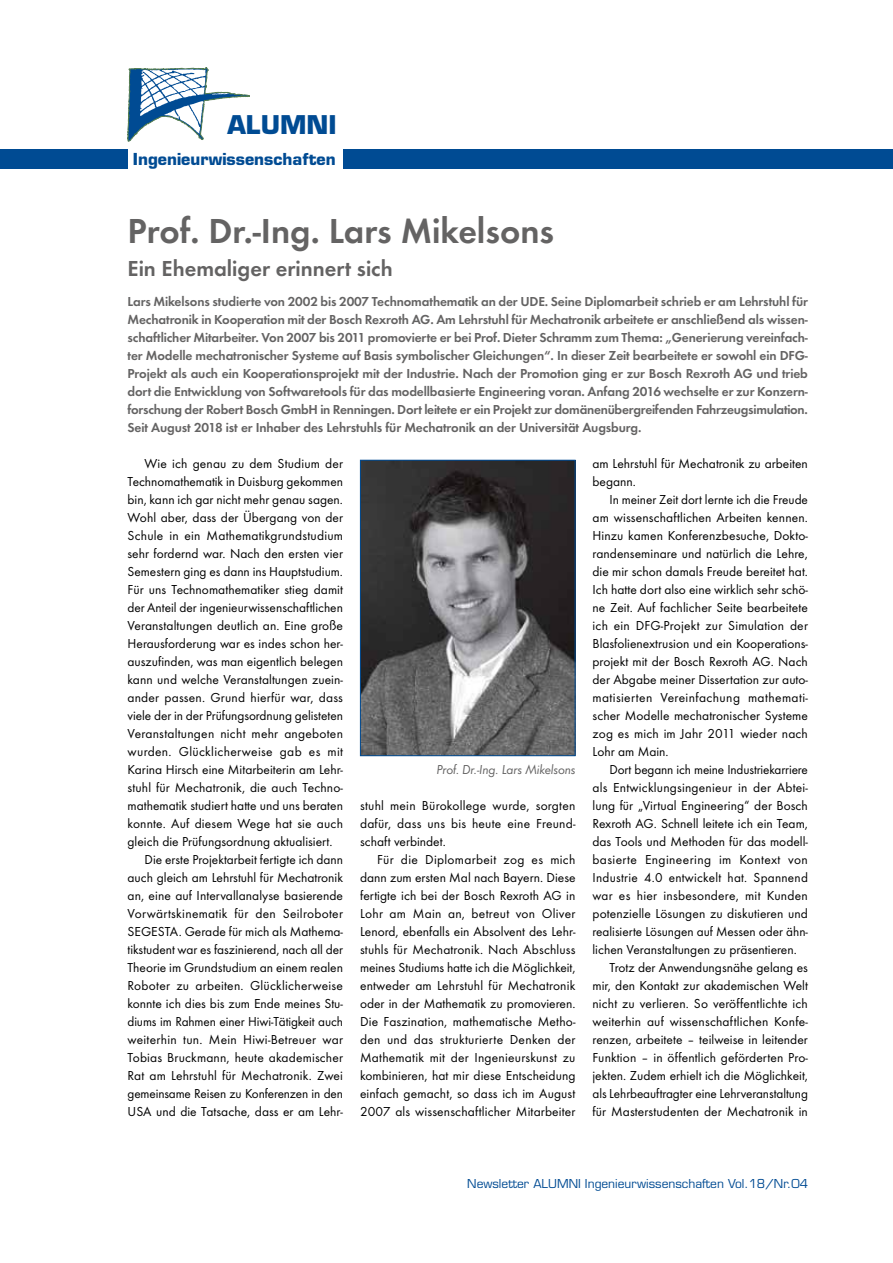
<style>
.page{position:relative;width:893px;height:1263px;background:#fff}
.page>*{position:absolute;margin:0;border:0;box-sizing:border-box;transform-origin:0 0}
.t1{font:36px "Futura T Dem";color:#646363}
.t2{font:700 25.2px "Eurostile";color:#004b93}
.t3{font:22.5px "Futura T Dem";color:#646363}
.t4{font:700 16.05px "Eurostile";color:#004b93}
.t5{font:13.5px/18px "Futura T Boo";letter-spacing:.005em;color:#000}
.t6{font:13.5px/18px "Futura T Dem";letter-spacing:-.01em;color:#646363;text-align:justify}
.t7{font:13.5px "Futura T Boo";letter-spacing:.025em;color:#000}
.t8{font:13.5px "Futura T Boo";letter-spacing:.03em;color:#000}
.t9{font:13.5px "Futura T Boo Obl";letter-spacing:-.015em;color:#646363}
.t10{font:12px "Eurostile";color:#004b93}
</style>
<div class="page">
<svg style="left:128px;top:67px;width:122px;height:74px"></svg>
<div style="left:343px;top:149px;width:550px;height:20px;background:#004b93"></div>
<div style="left:0;top:149px;width:128px;height:20px;background:#004b93"></div>
<img style="left:362px;top:462px;width:211px;height:292px">
<div style="left:360px;top:460px;width:215px;height:296px;border:1px solid #004b93"></div>
<h2 class="t2" style="left:227px;top:109px;width:111px">ALUMNI</h2>
<p class="t4" style="left:133px;top:149px;width:204px">Ingenieurwissenschaften</p>
<h1 class="t1" style="left:128px;top:210px;width:428px">Prof. Dr.-Ing. Lars Mikelsons</h1>
<h3 class="t3" style="left:128px;top:255px;width:267px">Ein Ehemaliger erinnert sich</h3>
<p class="t6" style="left:128px;top:292px;width:682px">Lars Mikelsons studierte von 2002 bis 2007 Technomathematik an der UDE. Seine Diplomarbeit schrieb er am Lehrstuhl für Mechatronik in Kooperation mit der Bosch Rexroth AG. Am Lehrstuhl für Mechatronik arbeitete er anschließend als wissen&shy;schaftlicher Mitarbeiter. Von 2007 bis 2011 promovierte er bei Prof. Dieter Schramm zum Thema: „Generierung vereinfach&shy;ter Modelle mechatronischer Systeme auf Basis symbolischer Gleichungen“. In dieser Zeit bearbeitete er sowohl ein DFG-Projekt als auch ein Kooperationsprojekt mit der Industrie. Nach der Promotion ging er zur Bosch Rexroth AG und trieb dort die Entwicklung von Softwaretools für das modellbasierte Engineering voran. Anfang 2016 wechselte er zur Konzern&shy;forschung der Robert Bosch GmbH in Renningen. Dort leitete er ein Projekt zur domänenübergreifenden Fahrzeugsimulation.<br>Seit August 2018 ist er Inhaber des Lehrstuhls für Mechatronik an der Universität Augsburg.</p>
<p class="t5" style="left:145px;top:455px;width:200px">Wie ich genau zu dem Studium der</p>
<p class="t5" style="left:128px;top:473px;width:217px">Technomathematik in Duisburg gekommen</p>
<p class="t5" style="left:128px;top:491px;width:215px">bin, kann ich gar nicht mehr genau sagen.</p>
<p class="t5" style="left:128px;top:509px;width:217px">Wohl aber, dass der Übergang von der</p>
<p class="t5" style="left:128px;top:527px;width:217px">Schule in ein Mathematikgrundstudium</p>
<p class="t5" style="left:128px;top:545px;width:217px">sehr fordernd war. Nach den ersten vier</p>
<p class="t5" style="left:128px;top:563px;width:215px">Semestern ging es dann ins Hauptstudium.</p>
<p class="t5" style="left:128px;top:581px;width:217px">Für uns Technomathematiker stieg damit</p>
<p class="t5" style="left:128px;top:599px;width:217px">der Anteil der ingenieurwissenschaftlichen</p>
<p class="t5" style="left:128px;top:617px;width:217px">Veranstaltungen deutlich an. Eine große</p>
<p class="t5" style="left:128px;top:635px;width:217px">Herausforderung war es indes schon her-</p>
<p class="t5" style="left:128px;top:653px;width:217px">auszufinden, was man eigentlich belegen</p>
<p class="t5" style="left:128px;top:671px;width:217px">kann und welche Veranstaltungen zuein-</p>
<p class="t5" style="left:128px;top:689px;width:217px">ander passen. Grund hierfür war, dass</p>
<p class="t5" style="left:128px;top:707px;width:217px">viele der in der Prüfungsordnung gelisteten</p>
<p class="t5" style="left:128px;top:725px;width:217px">Veranstaltungen nicht mehr angeboten</p>
<p class="t7" style="left:128px;top:744px;width:217px">wurden. Glücklicherweise gab es mit</p>
<p class="t5" style="left:128px;top:761px;width:217px">Karina Hirsch eine Mitarbeiterin am Lehr-</p>
<p class="t5" style="left:128px;top:779px;width:217px">stuhl für Mechatronik, die auch Techno-</p>
<p class="t5" style="left:128px;top:797px;width:217px">mathematik studiert hatte und uns beraten</p>
<p class="t5" style="left:128px;top:815px;width:217px">konnte. Auf diesem Wege hat sie auch</p>
<p class="t5" style="left:128px;top:833px;width:204px">gleich die Prüfungsordnung aktualisiert.</p>
<p class="t5" style="left:145px;top:851px;width:200px">Die erste Projektarbeit fertigte ich dann</p>
<p class="t5" style="left:128px;top:869px;width:217px">auch gleich am Lehrstuhl für Mechatronik</p>
<p class="t5" style="left:128px;top:887px;width:217px">an, eine auf Intervallanalyse basierende</p>
<p class="t5" style="left:128px;top:905px;width:217px">Vorwärtskinematik für den Seilroboter</p>
<p class="t5" style="left:128px;top:923px;width:217px">SEGESTA. Gerade für mich als Mathema-</p>
<p class="t5" style="left:128px;top:941px;width:217px">tikstudent war es faszinierend, nach all der</p>
<p class="t5" style="left:128px;top:959px;width:217px">Theorie im Grundstudium an einem realen</p>
<p class="t5" style="left:128px;top:977px;width:217px">Roboter zu arbeiten. Glücklicherweise</p>
<p class="t5" style="left:128px;top:995px;width:217px">konnte ich dies bis zum Ende meines Stu-</p>
<p class="t5" style="left:128px;top:1013px;width:217px">diums im Rahmen einer Hiwi-Tätigkeit auch</p>
<p class="t5" style="left:128px;top:1031px;width:217px">weiterhin tun. Mein Hiwi-Betreuer war</p>
<p class="t5" style="left:128px;top:1049px;width:217px">Tobias Bruckmann, heute akademischer</p>
<p class="t5" style="left:128px;top:1067px;width:217px">Rat am Lehrstuhl für Mechatronik. Zwei</p>
<p class="t5" style="left:128px;top:1085px;width:217px">gemeinsame Reisen zu Konferenzen in den</p>
<p class="t5" style="left:128px;top:1103px;width:217px">USA und die Tatsache, dass er am Lehr-</p>
<p class="t9" style="left:436px;top:762px;width:141px">Prof. Dr.-Ing. Lars Mikelsons</p>
<p class="t5" style="left:360px;top:797px;width:217px;text-align:justify">stuhl mein Bürokollege wurde, sorgten dafür, dass uns bis heute eine Freund&shy;schaft verbindet.</p>
<p class="t5" style="left:360px;top:851px;width:217px;text-indent:17px">Für die Diplomarbeit zog es mich dann zum ersten Mal nach Bayern. Diese fertigte ich bei der Bosch Rexroth AG in Lohr am Main an, betreut von Oliver Lenord, ebenfalls ein Absolvent des Lehr&shy;stuhls für Mechatronik. Nach Abschluss meines Studiums hatte ich die Möglichkeit, entweder am Lehrstuhl für Mechatronik oder in der Mathematik zu promovieren.<br>Die Faszination, mathematische Metho&shy;den und das strukturierte Denken der Mathematik mit der Ingenieurskunst zu kombinieren, hat mir diese Entscheidung einfach gemacht, so dass ich im August 2007 als wissenschaftlicher Mitarbeiter</p>
<p class="t5" style="left:592px;top:455px;width:217px">am Lehrstuhl für Mechatronik zu arbeiten begann.</p>
<p class="t5" style="left:592px;top:491px;width:217px;text-indent:17px">In meiner Zeit dort lernte ich die Freude am wissenschaftlichen Arbeiten kennen.<br>Hinzu kamen Konferenzbesuche, Dokto&shy;randenseminare und natürlich die Lehre, die mir schon damals Freude bereitet hat.<br>Ich hatte dort also eine wirklich sehr schö&shy;ne Zeit. Auf fachlicher Seite bearbeitete ich ein DFG-Projekt zur Simulation der Blasfolienextrusion und ein Kooperations&shy;projekt mit der Bosch Rexroth AG. Nach der Abgabe meiner Dissertation zur auto&shy;matisierten Vereinfachung mathemati&shy;scher Modelle mechatronischer Systeme zog es mich im Jahr 2011 wieder nach Lohr am Main.</p>
<p class="t5" style="left:609px;top:761px;width:200px">Dort begann ich meine Industriekarriere</p>
<p class="t5" style="left:592px;top:779px;width:217px">als Entwicklungsingenieur in der Abtei-</p>
<p class="t5" style="left:592px;top:797px;width:217px">lung für „Virtual Engineering“ der Bosch</p>
<p class="t5" style="left:592px;top:815px;width:217px">Rexroth AG. Schnell leitete ich ein Team,</p>
<p class="t5" style="left:592px;top:833px;width:217px">das Tools und Methoden für das modell-</p>
<p class="t8" style="left:592px;top:852px;width:217px">basierte Engineering im Kontext von</p>
<p class="t5" style="left:592px;top:869px;width:217px">Industrie 4.0 entwickelt hat. Spannend</p>
<p class="t5" style="left:592px;top:887px;width:217px">war es hier insbesondere, mit Kunden</p>
<p class="t5" style="left:592px;top:905px;width:217px">potenzielle Lösungen zu diskutieren und</p>
<p class="t5" style="left:592px;top:923px;width:217px">realisierte Lösungen auf Messen oder ähn-</p>
<p class="t5" style="left:592px;top:941px;width:204px">lichen Veranstaltungen zu präsentieren.</p>
<p class="t5" style="left:609px;top:959px;width:200px">Trotz der Anwendungsnähe gelang es</p>
<p class="t5" style="left:592px;top:977px;width:217px">mir, den Kontakt zur akademischen Welt</p>
<p class="t5" style="left:592px;top:995px;width:217px">nicht zu verlieren. So veröffentlichte ich</p>
<p class="t5" style="left:592px;top:1013px;width:217px">weiterhin auf wissenschaftlichen Konfe-</p>
<p class="t5" style="left:592px;top:1031px;width:217px">renzen, arbeitete – teilweise in leitender</p>
<p class="t5" style="left:592px;top:1049px;width:217px">Funktion – in öffentlich geförderten Pro-</p>
<p class="t5" style="left:592px;top:1067px;width:217px">jekten. Zudem erhielt ich die Möglichkeit,</p>
<p class="t5" style="left:592px;top:1085px;width:217px">als Lehrbeauftragter eine Lehrveranstaltung</p>
<p class="t5" style="left:592px;top:1103px;width:217px">für Masterstudenten der Mechatronik in</p>
<p class="t10" style="left:467px;top:1176px;width:342px">Newsletter ALUMNI Ingenieurwissenschaften Vol.18/Nr.04</p>
</div>
